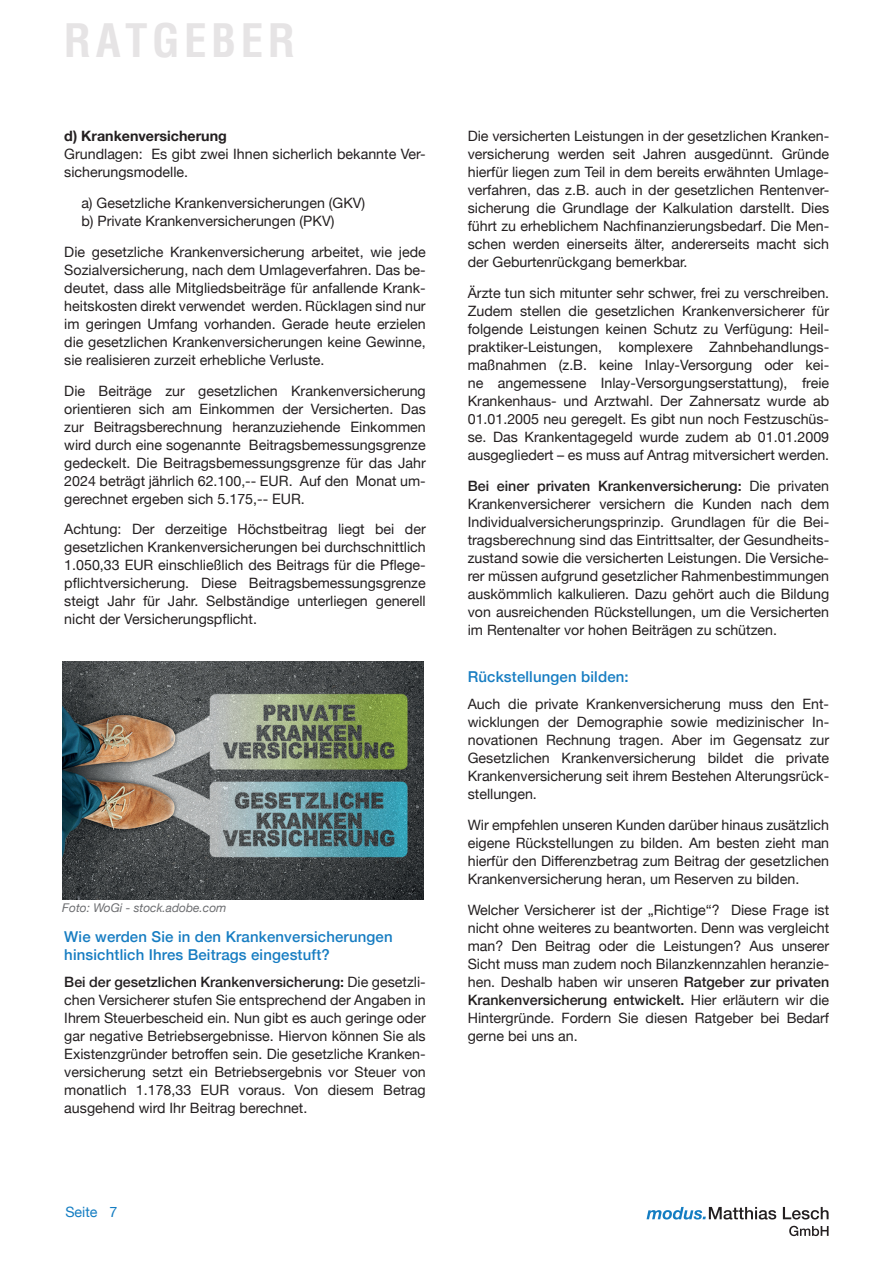
<style>
.page{position:relative;width:893px;height:1263px;background:#fff}
.page>*{position:absolute;margin:0;border:0;box-sizing:border-box;transform-origin:0 0}
.t1{font:700 condensed 45px "Helvetica";letter-spacing:.1em;color:#e6e4e5}
.t2{font:500 15px/18px "Helvetica Neue";letter-spacing:.01em;color:#177dc2}
.t3{font:14.25px/18px "Helvetica Neue";color:#231f20;text-align:justify}
.t4{font:700 14.25px "Helvetica Neue";color:#231f20}
.t5{font:14.25px "Helvetica Neue";color:#147dc2}
.t6{font:italic 12px "Helvetica Neue";color:#6c6d70}
.s1{font-weight:500}
</style>
<div class="page">
<svg style="left:789px;top:1226px;width:40px;height:10px"></svg>
<svg style="left:646px;top:1207px;width:182px;height:12px"></svg>
<img style="left:62px;top:661px;width:362px;height:238px">
<h1 class="t1" style="left:64px;top:11px;width:233px">RATGEBER</h1>
<p class="t4" style="left:64px;top:125px;width:164px">d) Krankenversicherung</p>
<p class="t3" style="left:64px;top:146px;width:363px">Grundlagen: Es gibt zwei Ihnen sicherlich bekannte Ver&shy;sicherungsmodelle.</p>
<p class="t3" style="left:81px;top:195px;width:285px">a) Gesetzliche Krankenversicherungen (GKV) b) Private Krankenversicherungen (PKV)</p>
<p class="t3" style="left:64px;top:244px;width:363px">Die gesetzliche Krankenversicherung arbeitet, wie jede Sozialversicherung, nach dem Umlageverfahren. Das be&shy;deutet, dass alle Mitgliedsbeiträge für anfallende Krank&shy;heitskosten direkt verwendet werden. Rücklagen sind nur im geringen Umfang vorhanden. Gerade heute erzielen die gesetzlichen Krankenversicherungen keine Gewinne, sie realisieren zurzeit erhebliche Verluste.</p>
<p class="t3" style="left:64px;top:382px;width:363px">Die Beiträge zur gesetzlichen Krankenversicherung orientieren sich am Einkommen der Versicherten. Das zur Beitragsberechnung heranzuziehende Einkommen wird durch eine sogenannte Beitragsbemessungsgrenze gedeckelt. Die Beitragsbemessungsgrenze für das Jahr 2024 beträgt jährlich 62.100,-- EUR. Auf den Monat um&shy;gerechnet ergeben sich 5.175,-- EUR.</p>
<p class="t3" style="left:64px;top:521px;width:363px">Achtung: Der derzeitige Höchstbeitrag liegt bei der gesetzlichen Krankenversicherungen bei durchschnittlich 1.050,33 EUR einschließlich des Beitrags für die Pflege&shy;pflichtversicherung. Diese Beitragsbemessungsgrenze steigt Jahr für Jahr. Selbständige unterliegen generell nicht der Versicherungspflicht.</p>
<p class="t6" style="left:62px;top:899px;width:166px">Foto: WoGi - stock.adobe.com</p>
<p class="t2" style="left:64px;top:927px;width:330px">Wie werden Sie in den Krankenversicherungen hinsichtlich Ihres Beitrags eingestuft?</p>
<p class="t3" style="left:64px;top:973px;width:363px"><span class="s1">Bei der gesetzlichen Krankenversicherung:</span> Die gesetzli&shy;chen Versicherer stufen Sie entsprechend der Angaben in Ihrem Steuerbescheid ein. Nun gibt es auch geringe oder gar negative Betriebsergebnisse. Hiervon können Sie als Existenzgründer betroffen sein. Die gesetzliche Kranken&shy;versicherung setzt ein Betriebsergebnis vor Steuer von monatlich 1.178,33 EUR voraus. Von diesem Betrag ausgehend wird Ihr Beitrag berechnet.</p>
<p class="t5" style="left:65px;top:1202px;width:54px">Seite 7</p>
<p class="t3" style="left:468px;top:128px;width:363px">Die versicherten Leistungen in der gesetzlichen Kranken&shy;versicherung werden seit Jahren ausgedünnt. Gründe hierfür liegen zum Teil in dem bereits erwähnten Umlage&shy;verfahren, das z.B. auch in der gesetzlichen Rentenver&shy;sicherung die Grundlage der Kalkulation darstellt. Dies führt zu erheblichem Nachfinanzierungsbedarf. Die Men&shy;schen werden einerseits älter, andererseits macht sich der Geburtenrückgang bemerkbar.</p>
<p class="t3" style="left:468px;top:285px;width:363px">Ärzte tun sich mitunter sehr schwer, frei zu verschreiben.<br>Zudem stellen die gesetzlichen Krankenversicherer für folgende Leistungen keinen Schutz zu Verfügung: Heil&shy;praktiker-Leistungen, komplexere Zahnbehandlungs&shy;maßnahmen (z.B. keine Inlay-Versorgung oder kei&shy;ne angemessene Inlay-Versorgungserstattung), freie Krankenhaus- und Arztwahl. Der Zahnersatz wurde ab 01.01.2005 neu geregelt. Es gibt nun noch Festzuschüs&shy;se. Das Krankentagegeld wurde zudem ab 01.01.2009 ausgegliedert – es muss auf Antrag mitversichert werden.</p>
<p class="t3" style="left:468px;top:477px;width:363px"><span class="s1">Bei einer privaten Krankenversicherung:</span> Die privaten Krankenversicherer versichern die Kunden nach dem Individualversicherungsprinzip. Grundlagen für die Bei&shy;tragsberechnung sind das Eintrittsalter, der Gesundheits&shy;zustand sowie die versicherten Leistungen. Die Versiche&shy;rer müssen aufgrund gesetzlicher Rahmenbestimmungen auskömmlich kalkulieren. Dazu gehört auch die Bildung von ausreichenden Rückstellungen, um die Versicherten im Rentenalter vor hohen Beiträgen zu schützen.</p>
<p class="t2" style="left:468px;top:667px;width:162px">Rückstellungen bilden:</p>
<p class="t3" style="left:468px;top:696px;width:363px">Auch die private Krankenversicherung muss den Ent&shy;wicklungen der Demographie sowie medizinischer In&shy;novationen Rechnung tragen. Aber im Gegensatz zur Gesetzlichen Krankenversicherung bildet die private Krankenversicherung seit ihrem Bestehen Alterungsrück&shy;stellungen.</p>
<p class="t3" style="left:468px;top:816px;width:363px">Wir empfehlen unseren Kunden darüber hinaus zusätzlich eigene Rückstellungen zu bilden. Am besten zieht man hierfür den Differenzbetrag zum Beitrag der gesetzlichen Krankenversicherung heran, um Reserven zu bilden.</p>
<p class="t3" style="left:468px;top:901px;width:363px">Welcher Versicherer ist der „Richtige“? Diese Frage ist nicht ohne weiteres zu beantworten. Denn was vergleicht man? Den Beitrag oder die Leistungen? Aus unserer Sicht muss man zudem noch Bilanzkennzahlen heranzie&shy;hen. Deshalb haben wir unseren <span class="s1">Ratgeber zur privaten Krankenversicherung entwickelt.</span> Hier erläutern wir die Hintergründe. Fordern Sie diesen Ratgeber bei Bedarf gerne bei uns an.</p>
</div>
